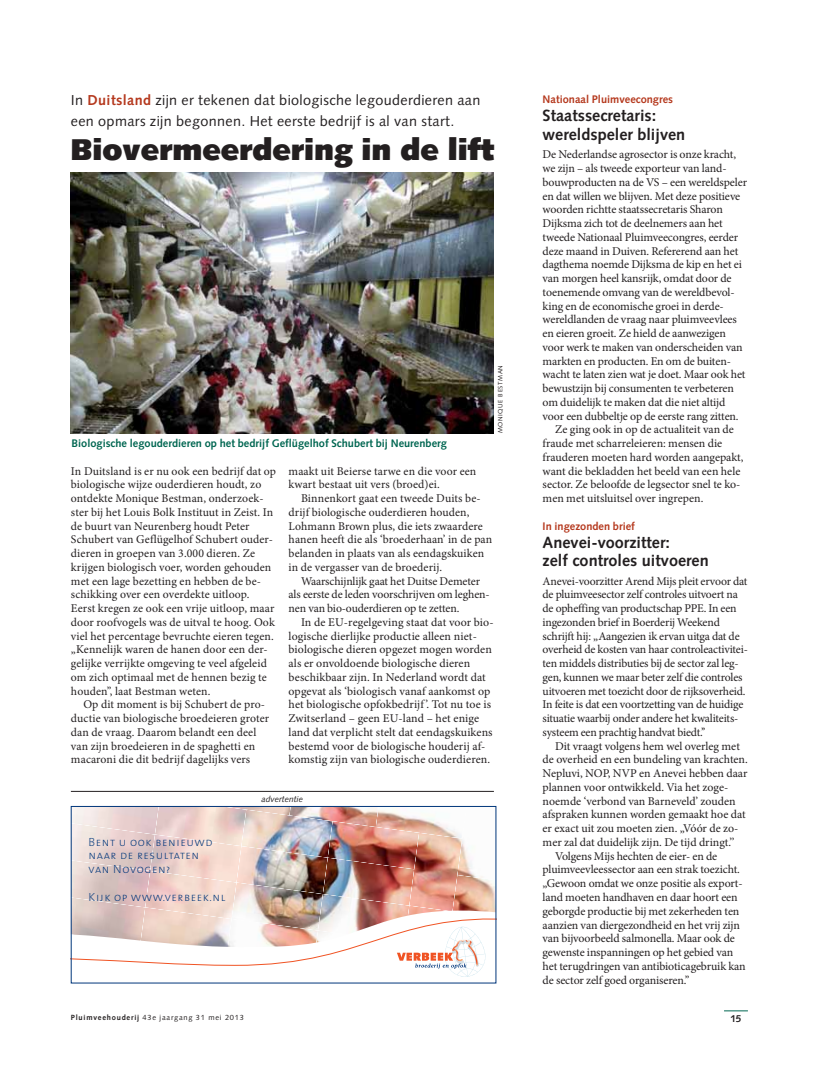
<style>
.page{position:relative;width:833px;height:1081px;background:#fff}
.page>*{position:absolute;margin:0;border:0;box-sizing:border-box;transform-origin:0 0}
.t1{font:900 30px "Syntax LT Std";color:#231f20}
.t2{font:700 16.25px/18.1px "Syntax LT Std";color:#231f20}
.t3{font:14.38px/20.6px "Syntax LT Std";letter-spacing:.025em;color:#231f20}
.t4{font:11.88px/13.8px "Minion Pro";letter-spacing:-.005em;color:#231f20}
.t5{font:11.88px/13.8px "The Sans Extra Light Caps";letter-spacing:.05em;color:#00367b}
.t6{font:700 11px "Syntax LT Std";color:#006651}
.t7{font:700 11px "Syntax LT Std";color:#b5391e}
.t8{font:700 10px "Syntax LT Std";color:#231f20}
.t9{font:italic 8.5px "Syntax LT Std";color:#231f20}
.t10{font:7.5px "Syntax LT Std";letter-spacing:.1em;color:#231f20}
.t11{font:6.25px "Syntax LT Std";letter-spacing:.1em;color:#231f20}
.s1{font-weight:700;color:#b5391e}
.s2{font-weight:700}
</style>
<div class="page">
<svg style="left:724px;top:1010px;width:24px;height:1px"></svg>
<img style="left:246px;top:808px;width:43px;height:1px">
<img style="left:289px;top:808px;width:87px;height:13px">
<img style="left:376px;top:808px;width:81px;height:25px">
<img style="left:462px;top:840px;width:13px;height:35px">
<img style="left:241px;top:809px;width:92px;height:37px">
<img style="left:328px;top:821px;width:91px;height:36px">
<img style="left:409px;top:833px;width:53px;height:71px">
<img style="left:73px;top:823px;width:82px;height:37px">
<img style="left:150px;top:834px;width:91px;height:37px">
<img style="left:236px;top:846px;width:92px;height:36px">
<img style="left:323px;top:857px;width:91px;height:47px">
<img style="left:452px;top:875px;width:42px;height:29px">
<img style="left:73px;top:860px;width:77px;height:37px">
<img style="left:145px;top:871px;width:91px;height:33px">
<img style="left:231px;top:882px;width:92px;height:22px">
<img style="left:318px;top:894px;width:91px;height:10px">
<img style="left:73px;top:897px;width:72px;height:7px">
<svg style="left:73px;top:904px;width:421px;height:73px"></svg>
<div style="left:71px;top:806px;width:425px;height:177px;border:1px solid #00367b"></div>
<hr style="left:71px;top:791px;width:423px;height:1px;background:#231f20">
<img style="left:71px;top:172px;width:422px;height:261px">
<p class="t3" style="left:71px;top:91px;width:411px">In <span class="s1">Duitsland</span> zijn er tekenen dat biologische legouderdieren aan een opmars zijn begonnen. Het eerste bedrijf is al van start.</p>
<h1 class="t1" style="left:71px;top:135px;width:425px">Biovermeerdering in de lift</h1>
<p class="t6" style="left:72px;top:438px;width:377px">Biologische legouderdieren op het bedrijf Geflügelhof Schubert bij Neurenberg</p>
<p class="t11" style="left:497px;top:433px;width:70px;rotate:-90deg">MONIQUE BESTMAN</p>
<p class="t4" style="left:71px;top:465px;width:207px">In Duitsland is er nu ook een bedrijf dat op bio logische wijze ouderdieren houdt, zo ontdekte Monique Bestman, onderzoek&shy;ster bij het Louis Bolk Instituut in Zeist. In de buurt van Neurenberg houdt Peter Schubert van Geflügelhof Schubert ouder&shy;dieren in groepen van 3.000 dieren. Ze krijgen biologisch voer, worden gehouden met een lage bezetting en hebben de be&shy;schikking over een overdekte uitloop.<br>Eerst kregen ze ook een vrije uitloop, maar door roofvogels was de uitval te hoog. Ook viel het percentage bevruchte eieren tegen. „Kennelijk waren de hanen door een der&shy;gelijke verrijkte omgeving te veel afgeleid om zich optimaal met de hennen bezig te houden’’, laat Bestman weten.</p>
<p class="t4" style="left:71px;top:699px;width:200px;text-indent:12px">Op dit moment is bij Schubert de pro&shy;ductie van biologische broedeieren groter dan de vraag. Daarom belandt een deel van zijn broedeieren in de spaghetti en macaroni die dit bedrijf dagelijks vers</p>
<p class="t4" style="left:289px;top:465px;width:189px">maakt uit Beierse tarwe en die voor een kwart bestaat uit vers (broed)ei.</p>
<p class="t4" style="left:289px;top:492px;width:205px;text-indent:12px">Binnenkort gaat een tweede Duits be&shy;drijf biologische ouderdieren houden, Lohmann Brown plus, die iets zwaardere hanen heeft die als ‘broederhaan’ in de pan belanden in plaats van als eendagskuiken in de vergasser van de broederij.</p>
<p class="t4" style="left:289px;top:575px;width:203px;text-indent:12px">Waarschijnlijk gaat het Duitse Demeter als eerste de leden voorschrijven om leghen&shy;nen van bio-ouderdieren op te zetten.</p>
<p class="t4" style="left:289px;top:616px;width:206px;text-indent:12px">In de EU-regelgeving staat dat voor bio&shy;logische dierlijke productie alleen niet&shy;bio logische dieren opgezet mogen worden als er onvoldoende biologische dieren beschikbaar zijn. In Nederland wordt dat opgevat als ‘biologisch vanaf aankomst op het biologische opfokbedrijf ’. Tot nu toe is Zwitserland – geen EU-land – het enige land dat verplicht stelt dat eendagskuikens bestemd voor de bio logische houderij af&shy;komstig zijn van biologische ouderdieren.</p>
<p class="t5" style="left:89px;top:834px;width:125px">Bent u ook benieuwd naar de resultaten van Novogen?</p>
<p class="t5" style="left:89px;top:889px;width:138px">Kijk op www.verbeek.nl</p>
<p class="t9" style="left:262px;top:794px;width:43px">advertentie</p>
<p class="t7" style="left:542px;top:94px;width:132px">Nationaal Pluimveecongres</p>
<h2 class="t2" style="left:542px;top:108px;width:144px">Staatssecretaris: wereldspeler blijven</h2>
<p class="t4" style="left:542px;top:149px;width:195px">De Nederlandse agrosector is onze kracht,</p>
<p class="t4" style="left:542px;top:162px;width:185px">we zijn – als tweede exporteur van land-</p>
<p class="t4" style="left:542px;top:176px;width:206px">bouwproducten na de VS – een wereldspeler</p>
<p class="t4" style="left:542px;top:190px;width:199px">en dat willen we blijven. Met deze positieve</p>
<p class="t4" style="left:542px;top:204px;width:182px">woorden richtte staatssecretaris Sharon</p>
<p class="t4" style="left:542px;top:217px;width:182px">Dijksma zich tot de deelnemers aan het</p>
<p class="t4" style="left:542px;top:231px;width:197px">tweede Nationaal Pluimveecongres, eerder</p>
<p class="t4" style="left:542px;top:245px;width:197px">deze maand in Duiven. Refererend aan het</p>
<p class="t4" style="left:542px;top:259px;width:201px">dagthema noemde Dijksma de kip en het ei</p>
<p class="t4" style="left:542px;top:272px;width:190px">van morgen heel kansrijk, omdat door de</p>
<p class="t4" style="left:542px;top:286px;width:194px">toenemende omvang van de wereldbevol-</p>
<p class="t4" style="left:542px;top:300px;width:183px">king en de economische groei in derde-</p>
<p class="t4" style="left:542px;top:314px;width:196px">wereldlanden de vraag naar pluimveevlees</p>
<p class="t4" style="left:542px;top:327px;width:185px">en eieren groeit. Ze hield de aanwezigen</p>
<p class="t4" style="left:542px;top:341px;width:201px">voor werk te maken van onderscheiden van</p>
<p class="t4" style="left:542px;top:355px;width:190px">markten en producten. En om de buiten-</p>
<p class="t4" style="left:542px;top:369px;width:204px">wacht te laten zien wat je doet. Maar ook het</p>
<p class="t4" style="left:542px;top:382px;width:193px">bewustzijn bij consumenten te verbeteren</p>
<p class="t4" style="left:542px;top:396px;width:184px">om duidelijk te maken dat die niet altijd</p>
<p class="t4" style="left:542px;top:410px;width:197px">voor een dubbeltje op de eerste rang zitten.</p>
<p class="t4" style="left:555px;top:424px;width:180px">Ze ging ook in op de actualiteit van de</p>
<p class="t4" style="left:542px;top:437px;width:181px">fraude met scharreleieren: mensen die</p>
<p class="t4" style="left:542px;top:451px;width:202px">frauderen moeten hard worden aangepakt,</p>
<p class="t4" style="left:542px;top:465px;width:199px">want die bekladden het beeld van een hele</p>
<p class="t4" style="left:542px;top:479px;width:199px">sector. Ze beloofde de legsector snel te ko-</p>
<p class="t4" style="left:542px;top:492px;width:162px">men met uitsluitsel over ingrepen.</p>
<p class="t7" style="left:542px;top:520px;width:94px">In ingezonden brief</p>
<h2 class="t2" style="left:542px;top:534px;width:168px">Anevei-voorzitter:<br>zelf controles uitvoeren</h2>
<p class="t4" style="left:542px;top:575px;width:207px">Anevei-voorzitter Arend Mijs pleit ervoor dat de pluimveesector zelf controles uitvoert na de opheffing van productschap PPE. In een ingezonden brief in Boerderij Weekend schrijft hij: „Aangezien ik ervan uitga dat de overheid de kosten van haar controleactivitei&shy;ten middels distributies bij de sector zal leg&shy;gen, kunnen we maar beter zelf die controles uitvoeren met toezicht door de rijksoverheid.<br>In feite is dat een voortzetting van de huidige situatie waarbij onder andere het kwaliteits&shy;sys teem een prachtig handvat biedt.’’</p>
<p class="t4" style="left:555px;top:740px;width:186px">Dit vraagt volgens hem wel overleg met</p>
<p class="t4" style="left:542px;top:754px;width:207px">de overheid en een bundeling van krachten.</p>
<p class="t4" style="left:542px;top:767px;width:206px">Nepluvi, NOP, NVP en Anevei hebben daar</p>
<p class="t4" style="left:542px;top:781px;width:187px">plannen voor ontwikkeld. Via het zoge-</p>
<p class="t4" style="left:542px;top:795px;width:194px">noemde ‘verbond van Barneveld’ zouden</p>
<p class="t4" style="left:542px;top:809px;width:205px">afspraken kunnen worden gemaakt hoe dat</p>
<p class="t4" style="left:542px;top:822px;width:197px">er exact uit zou moeten zien. „Vóór de zo-</p>
<p class="t4" style="left:542px;top:836px;width:193px">mer zal dat duidelijk zijn. De tijd dringt.’’</p>
<p class="t4" style="left:555px;top:850px;width:164px">Volgens Mijs hechten de eier- en de</p>
<p class="t4" style="left:542px;top:864px;width:199px">pluimveevleessector aan een strak toezicht.</p>
<p class="t4" style="left:542px;top:877px;width:201px">„Gewoon omdat we onze positie als export-</p>
<p class="t4" style="left:542px;top:891px;width:197px">land moeten handhaven en daar hoort een</p>
<p class="t4" style="left:542px;top:905px;width:198px">geborgde productie bij met zekerheden ten</p>
<p class="t4" style="left:542px;top:919px;width:199px">aanzien van diergezondheid en het vrij zijn</p>
<p class="t4" style="left:542px;top:932px;width:194px">van bijvoorbeeld salmonella. Maar ook de</p>
<p class="t4" style="left:542px;top:946px;width:192px">gewenste inspanningen op het gebied van</p>
<p class="t4" style="left:542px;top:960px;width:205px">het terugdringen van antibioticagebruik kan</p>
<p class="t4" style="left:542px;top:974px;width:148px">de sector zelf goed organiseren.’’</p>
<p class="t10" style="left:71px;top:1014px;width:175px"><span class="s2">Pluimveehouderij</span> 43e jaargang 31 mei 2013</p>
<p class="t8" style="left:730px;top:1013px;width:13px">15</p>
</div>
